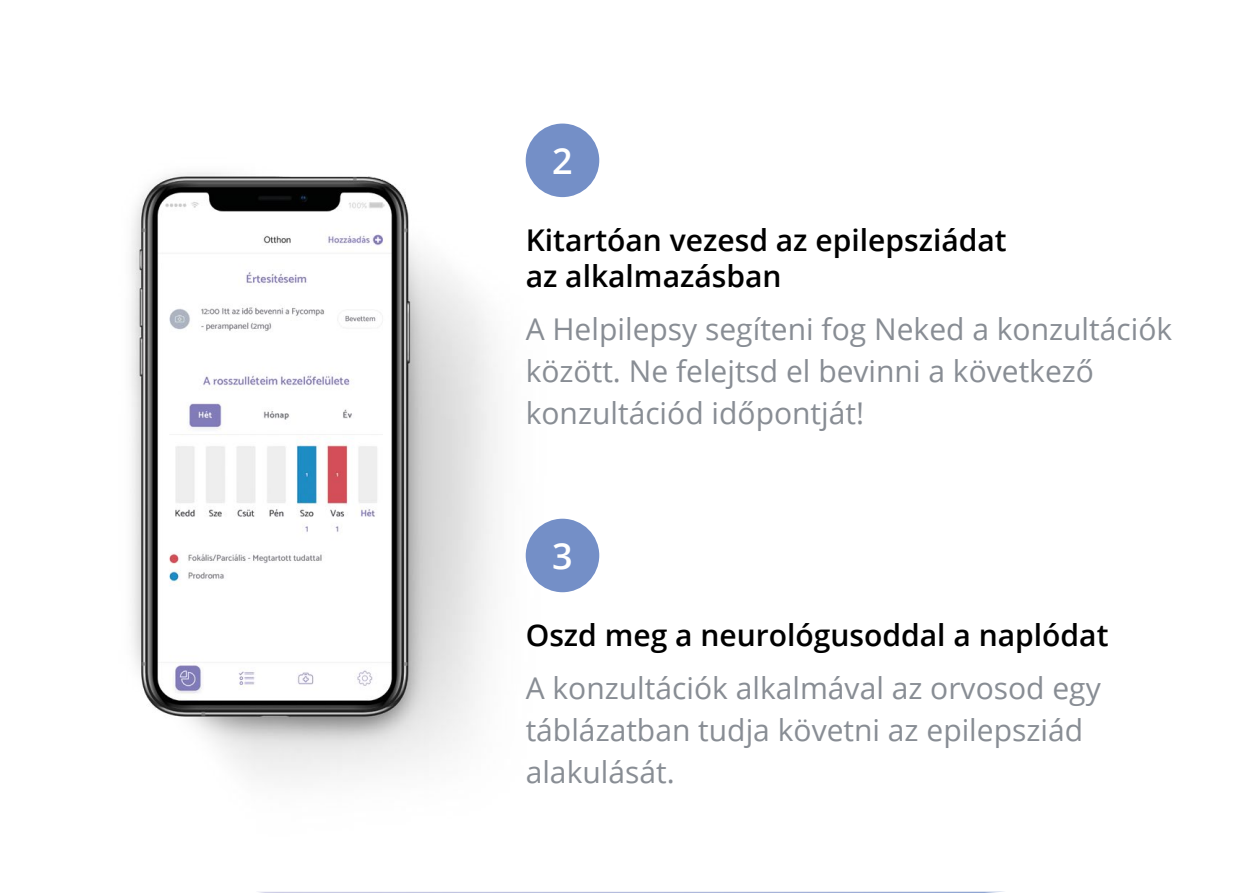
<style>
.page{position:relative;width:1259px;height:893px;background:#fff}
.page>*{position:absolute;margin:0;border:0;box-sizing:border-box;transform-origin:0 0}
.t1{font:600 36px "Open Sans";color:#fff}
.t2{font:30px/42px "Open Sans";color:#888d94}
.t3{font:600 30px/36px "Open Sans";color:#000}
</style>
<div class="page">
<img style="left:131px;top:123px;width:552px;height:769px">
<svg style="left:259px;top:892px;width:739px;height:1px"></svg>
<div style="left:526px;top:124px;width:73px;height:73px;background:#748fc7;border-radius:50%"></div>
<div style="left:526px;top:519px;width:73px;height:73px;background:#748fc7;border-radius:50%"></div>
<p class="t1" style="left:552px;top:136px;width:22px">2</p>
<p class="t3" style="left:526px;top:221px;width:482px">Kitartóan vezesd az epilepsziádat az alkalmazásban</p>
<p class="t2" style="left:526px;top:307px;width:648px">A Helpilepsy segíteni fog Neked a konzultációk között. Ne felejtsd el bevinni a következő konzultációd időpontját!</p>
<p class="t1" style="left:552px;top:531px;width:22px">3</p>
<p class="t3" style="left:526px;top:616px;width:584px">Oszd meg a neurológusoddal a naplódat</p>
<p class="t2" style="left:526px;top:666px;width:576px">A konzultációk alkalmával az orvosod egy táblázatban tudja követni az epilepsziád alakulását.</p>
</div>
